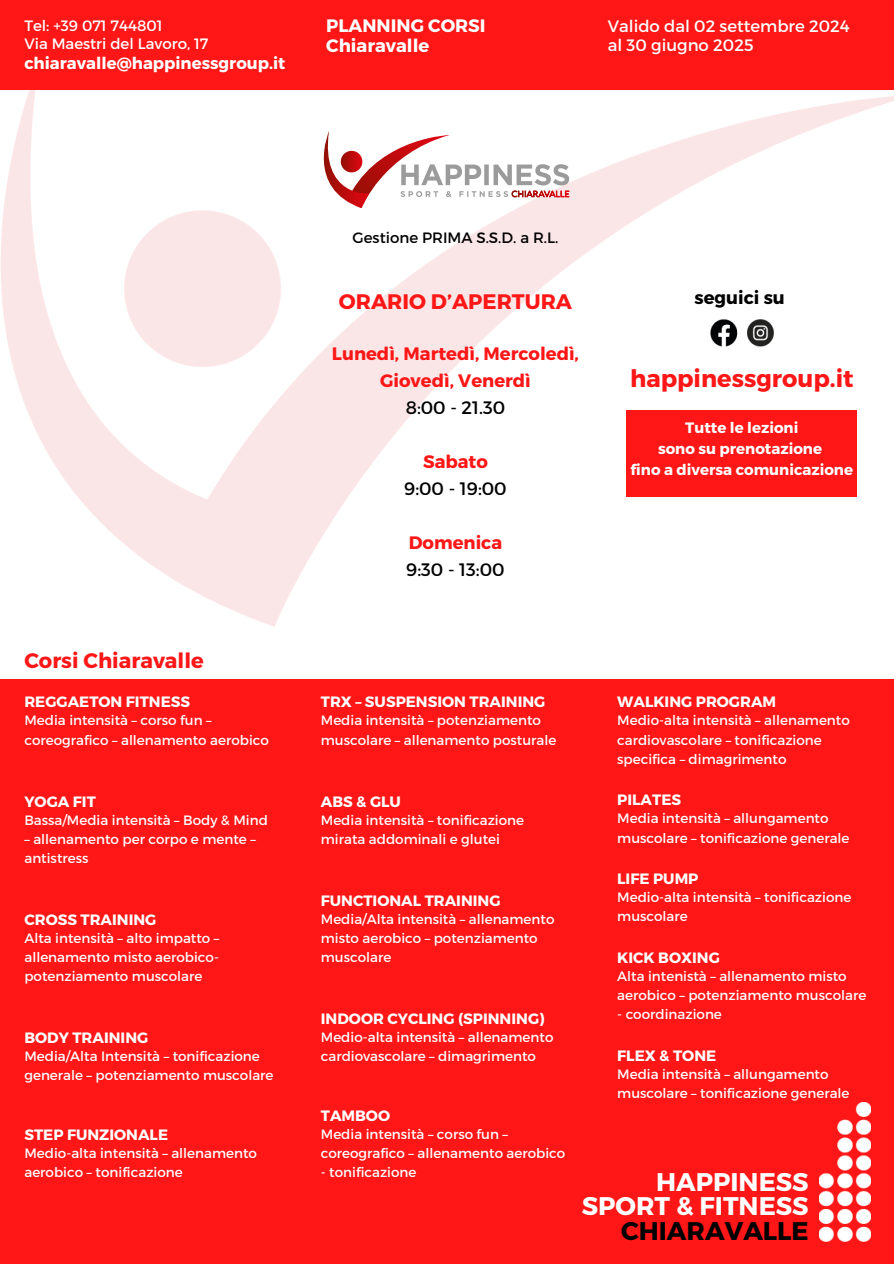
<style>
.page{position:relative;width:894px;height:1264px;background:#fff}
.page>*{position:absolute;margin:0;border:0;box-sizing:border-box;transform-origin:0 0}
.t1{font:700 25.5px/24.8px "Montserrat";color:#fff;text-align:right}
.t2{font:700 24px "Montserrat";color:#ff1616}
.t3{font:700 21px "Montserrat";color:#ff1616}
.t4{font:700 18px/27px "Montserrat";color:#ff1616;text-align:center}
.t5{font:18px/27px "Montserrat";color:#000;text-align:center}
.t6{font:700 18px/20.2px "Montserrat";color:#fff}
.t7{font:700 18px "Montserrat";color:#000}
.t8{font:16.5px/19.2px "Montserrat";color:#fff}
.t9{font:700 16.5px "Montserrat";color:#fff}
.t10{font:700 15px "Montserrat";color:#fff}
.t11{font:15px/18px "Montserrat";color:#fff}
.t12{font:15px "Montserrat";color:#000}
.t13{font:13.5px/19.2px "Montserrat";color:#fff}
.s1{font-weight:400;color:#000}
.s2{font-weight:700;color:#ff1616}
.s3{color:#000}
</style>
<div class="page">
<div style="left:0;top:679px;width:893px;height:584px;background:#ff1616"></div>
<img style="left:0;top:89px;width:893px;height:537px">
<div style="left:626px;top:411px;width:230px;height:86px;background:#ff1616"></div>
<div style="left:0;top:0;width:893px;height:89px;background:#ff1616"></div>
<img style="left:710px;top:319px;width:63px;height:27px">
<svg style="left:320px;top:131px;width:249px;height:77px"></svg>
<img style="left:819px;top:1102px;width:51px;height:139px">
<p class="t11" style="left:24px;top:16px;width:185px">Tel: +39 071 744801<br>Via Maestri del Lavoro, 17</p>
<p class="t9" style="left:24px;top:52px;width:262px">chiaravalle@happinessgroup.it</p>
<p class="t6" style="left:326px;top:15px;width:161px">PLANNING CORSI<br>Chiaravalle</p>
<p class="t8" style="left:607px;top:16px;width:243px">Valido dal 02 settembre 2024 al 30 giugno 2025</p>
<h6 class="t3" style="left:24px;top:646px;width:181px">Corsi Chiaravalle</h6>
<p class="t10" style="left:24px;top:692px;width:167px">REGGAETON FITNESS</p>
<p class="t13" style="left:24px;top:710px;width:246px">Media intensità – corso fun – coreografico – allenamento aerobico</p>
<p class="t10" style="left:24px;top:791px;width:73px">YOGA FIT</p>
<h3 class="t13" style="left:24px;top:809px;width:245px">Bassa/Media intensità – Body &amp; Mind</h3>
<h3 class="t13" style="left:24px;top:828px;width:233px">– allenamento per corpo e mente – antistress</h3>
<h6 class="t10" style="left:24px;top:909px;width:133px">CROSS TRAINING</h6>
<h6 class="t13" style="left:24px;top:927px;width:196px;text-align:justify">Alta intensità – alto impatto – allenamento misto aerobico&shy;potenziamento muscolare</h6>
<h6 class="t10" style="left:24px;top:1027px;width:125px">BODY TRAINING</h6>
<h5 class="t13" style="left:24px;top:1045px;width:250px">Media/Alta Intensità – tonificazione generale – potenziamento muscolare</h5>
<p class="t10" style="left:24px;top:1124px;width:145px">STEP FUNZIONALE</p>
<h2 class="t13" style="left:24px;top:1142px;width:234px">Medio-alta intensità – allenamento aerobico – tonificazione</h2>
<p class="t12" style="left:352px;top:228px;width:207px">Gestione PRIMA S.S.D. a R.L.</p>
<p class="t3" style="left:339px;top:288px;width:234px">ORARIO D’APERTURA</p>
<p class="t4" style="left:332px;top:339px;width:248px">Lunedì, Martedì, Mercoledì,<br>Giovedì, Venerdì<br><span class="s1">8:00 - 21.30</span></p>
<p class="t5" style="left:404px;top:447px;width:104px"><span class="s2">Sabato<br></span>9:00 - 19:00</p>
<p class="t5" style="left:406px;top:528px;width:100px;text-align:left"><span class="s2">Domenica<br></span>9:30 - 13:00</p>
<p class="t7" style="left:694px;top:286px;width:92px">seguici su</p>
<p class="t2" style="left:630px;top:363px;width:225px">happinessgroup.it</p>
<p class="t10" style="left:685px;top:417px;width:115px">Tutte le lezioni</p>
<p class="t10" style="left:657px;top:439px;width:165px">sono su prenotazione</p>
<p class="t10" style="left:630px;top:460px;width:224px">fino a diversa comunicazione</p>
<p class="t10" style="left:321px;top:692px;width:226px">TRX – SUSPENSION TRAINING</p>
<p class="t13" style="left:321px;top:710px;width:237px">Media intensità – potenziamento muscolare – allenamento posturale</p>
<p class="t10" style="left:321px;top:791px;width:82px">ABS &amp; GLU</p>
<h4 class="t13" style="left:321px;top:809px;width:205px">Media intensità – tonificazione mirata addominali e glutei</h4>
<p class="t10" style="left:321px;top:890px;width:181px">FUNCTIONAL TRAINING</p>
<p class="t13" style="left:321px;top:908px;width:235px">Media/Alta intensità – allenamento misto aerobico – potenziamento muscolare</p>
<p class="t10" style="left:321px;top:1008px;width:225px">INDOOR CYCLING (SPINNING)</p>
<p class="t13" style="left:321px;top:1026px;width:234px">Medio-alta intensità – allenamento cardiovascolare – dimagrimento</p>
<p class="t10" style="left:617px;top:692px;width:160px">WALKING PROGRAM</p>
<p class="t13" style="left:617px;top:710px;width:234px">Medio-alta intensità – allenamento cardiovascolare – tonificazione specifica – dimagrimento</p>
<p class="t10" style="left:617px;top:790px;width:65px">PILATES</p>
<p class="t13" style="left:617px;top:808px;width:234px">Media intensità – allungamento muscolare – tonificazione generale</p>
<p class="t10" style="left:617px;top:869px;width:83px">LIFE PUMP</p>
<p class="t13" style="left:617px;top:887px;width:235px">Medio-alta intensità – tonificazione muscolare</p>
<p class="t10" style="left:617px;top:947px;width:104px">KICK BOXING</p>
<p class="t13" style="left:617px;top:965px;width:250px">Alta intenistà – allenamento misto aerobico – potenziamento muscolare</p>
<p class="t13" style="left:617px;top:1004px;width:106px">- coordinazione</p>
<p class="t10" style="left:617px;top:1045px;width:100px">FLEX &amp; TONE</p>
<p class="t13" style="left:617px;top:1063px;width:234px">Media intensità – allungamento muscolare – tonificazione generale</p>
<p class="t10" style="left:321px;top:1105px;width:71px">TAMBOO</p>
<p class="t13" style="left:321px;top:1123px;width:246px">Media intensità – corso fun – coreografico – allenamento aerobico</p>
<p class="t13" style="left:321px;top:1161px;width:97px">- tonificazione</p>
<p class="t1" style="left:581px;top:1167px;width:228px">HAPPINESS<br>SPORT &amp; FITNESS<br><span class="s3">CHIARAVALLE</span></p>
</div>
